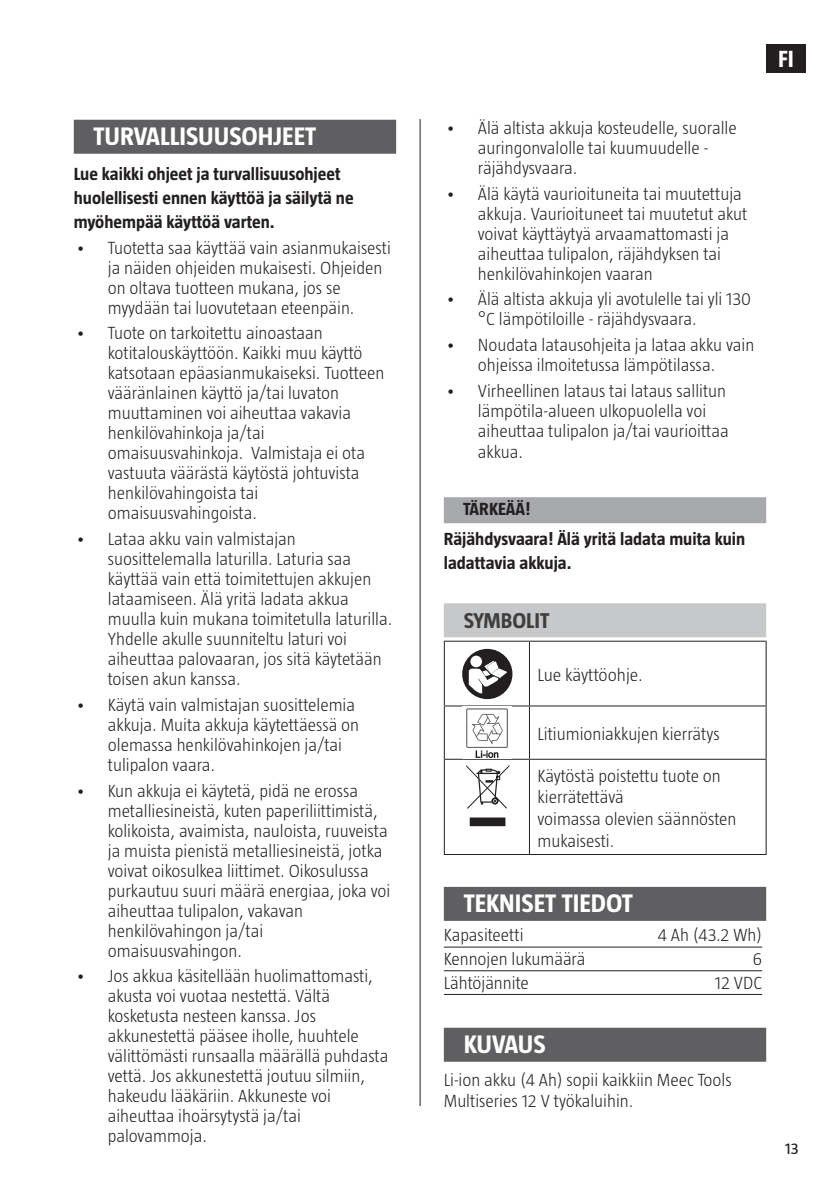
<style>
.page{position:relative;width:840px;height:1191px;background:#fff}
.page>*{position:absolute;margin:0;border:0;box-sizing:border-box;transform-origin:0 0}
.Rubrik{font:700 26px "Taz";color:#fff}
.t1{font:700 24px "Taz";color:#fff}
.Underrubrik{font:700 22px "Taz";color:#3e3e3f}
.Brödtext{font:300 18px/20px "Taz";color:#231f20}
.Brödtext__VARNING__O{font:700 18px/24px "Taz";color:#231f20}
.Enkel_tabell{font:300 18px "Taz";color:#231f20}
.VIKTIGT__FI{font:700 18px "Taz";color:#231f20}
.t2{font:16px "Taz";color:#231f20}
</style>
<div class="page">
<div style="left:765px;top:44px;width:39px;height:28px;background:#231f20"></div>
<hr style="left:419px;top:119px;width:1px;height:987px;background:#231f20">
<div style="left:443px;top:497px;width:322px;height:26px;background:#a8a9ad"></div>
<div style="left:443px;top:603px;width:322px;height:34px;background:#c7c8ca"></div>
<div style="left:443px;top:887px;width:322px;height:34px;background:#5f5f62"></div>
<hr style="left:443px;top:946px;width:318px;height:1px;background:#231f20">
<hr style="left:443px;top:970px;width:318px;height:1px;background:#231f20">
<hr style="left:443px;top:994px;width:318px;height:1px;background:#231f20">
<div style="left:443px;top:1027px;width:322px;height:34px;background:#5f5f62"></div>
<hr style="left:443px;top:640px;width:86px;height:1px;background:#231f20">
<hr style="left:529px;top:640px;width:237px;height:1px;background:#231f20">
<hr style="left:443px;top:641px;width:1px;height:64px;background:#231f20">
<hr style="left:528px;top:641px;width:1px;height:64px;background:#231f20">
<hr style="left:765px;top:641px;width:1px;height:64px;background:#231f20">
<hr style="left:443px;top:705px;width:86px;height:1px;background:#231f20">
<hr style="left:443px;top:706px;width:1px;height:52px;background:#231f20">
<hr style="left:529px;top:705px;width:237px;height:1px;background:#231f20">
<hr style="left:528px;top:706px;width:1px;height:52px;background:#231f20">
<hr style="left:765px;top:706px;width:1px;height:52px;background:#231f20">
<hr style="left:443px;top:758px;width:86px;height:1px;background:#231f20">
<hr style="left:443px;top:759px;width:1px;height:95px;background:#231f20">
<hr style="left:529px;top:758px;width:237px;height:1px;background:#231f20">
<hr style="left:528px;top:759px;width:1px;height:95px;background:#231f20">
<hr style="left:765px;top:759px;width:1px;height:95px;background:#231f20">
<hr style="left:443px;top:854px;width:86px;height:1px;background:#231f20">
<hr style="left:529px;top:854px;width:237px;height:1px;background:#231f20">
<div style="left:462px;top:649px;width:50px;height:50px;background:#231f20;border-radius:50%"></div>
<svg style="left:470px;top:655px;width:11px;height:12px"></svg>
<svg style="left:468px;top:660px;width:41px;height:34px"></svg>
<img style="left:466px;top:708px;width:42px;height:50px">
<svg style="left:466px;top:765px;width:43px;height:61px"></svg>
<div style="left:74px;top:120px;width:322px;height:34px;background:#5f5f62"></div>
<p class="Rubrik" style="left:94px;top:121px;width:224px">TURVALLISUUSOHJEET</p>
<p class="Brödtext__VARNING__O" style="left:74px;top:162px;width:281px">Lue kaikki ohjeet ja turvallisuusohjeet huolellisesti ennen käyttöä ja säilytä ne myöhempää käyttöä varten.</p>
<p class="Brödtext" style="left:108px;top:237px;width:284px;text-indent:-32px">• Tuotetta saa käyttää vain asianmukaisesti ja näiden ohjeiden mukaisesti. Ohjeiden on oltava tuotteen mukana, jos se myydään tai luovutetaan eteenpäin.</p>
<p class="Brödtext" style="left:108px;top:323px;width:278px;text-indent:-32px">• Tuote on tarkoitettu ainoastaan kotitalouskäyttöön. Kaikki muu käyttö katsotaan epäasianmukaiseksi. Tuotteen vääränlainen käyttö ja/tai luvaton muuttaminen voi aiheuttaa vakavia henkilövahinkoja ja/tai omaisuusvahinkoja. Valmistaja ei ota vastuuta väärästä käytöstä johtuvista henkilövahingoista tai omaisuusvahingoista.</p>
<p class="Brödtext" style="left:108px;top:529px;width:286px;text-indent:-32px">• Lataa akku vain valmistajan suosittelemalla laturilla. Laturia saa käyttää vain että toimitettujen akkujen lataamiseen. Älä yritä ladata akkua muulla kuin mukana toimitetulla laturilla.<br>Yhdelle akulle suunniteltu laturi voi aiheuttaa palovaaran, jos sitä käytetään toisen akun kanssa.</p>
<p class="Brödtext" style="left:108px;top:694px;width:253px;text-indent:-32px">• Käytä vain valmistajan suosittelemia akkuja. Muita akkuja käytettäessä on olemassa henkilövahinkojen ja/tai tulipalon vaara.</p>
<p class="Brödtext" style="left:108px;top:780px;width:284px;text-indent:-32px">• Kun akkuja ei käytetä, pidä ne erossa metalliesineistä, kuten paperiliittimistä, kolikoista, avaimista, nauloista, ruuveista ja muista pienistä metalliesineistä, jotka voivat oikosulkea liittimet. Oikosulussa purkautuu suuri määrä energiaa, joka voi aiheuttaa tulipalon, vakavan henkilövahingon ja/tai omaisuusvahingon.</p>
<p class="Brödtext" style="left:108px;top:966px;width:282px;text-indent:-32px">• Jos akkua käsitellään huolimattomasti, akusta voi vuotaa nestettä. Vältä kosketusta nesteen kanssa. Jos akkunestettä pääsee iholle, huuhtele välittömästi runsaalla määrällä puhdasta vettä. Jos akkunestettä joutuu silmiin, hakeudu lääkäriin. Akkuneste voi aiheuttaa ihoärsytystä ja/tai palovammoja.</p>
<h2 class="t1" style="left:777px;top:45px;width:18px">FI</h2>
<p class="Brödtext" style="left:477px;top:118px;width:260px;text-indent:-32px">• Älä altista akkuja kosteudelle, suoralle auringonvalolle tai kuumuudelle - räjähdysvaara.</p>
<p class="Brödtext" style="left:477px;top:183px;width:271px;text-indent:-32px">• Älä käytä vaurioituneita tai muutettuja akkuja. Vaurioituneet tai muutetut akut voivat käyttäytyä arvaamattomasti ja aiheuttaa tulipalon, räjähdyksen tai henkilövahinkojen vaaran</p>
<p class="Brödtext" style="left:477px;top:289px;width:274px;text-indent:-32px">• Älä altista akkuja yli avotulelle tai yli 130 °C lämpötiloille - räjähdysvaara.</p>
<p class="Brödtext" style="left:445px;top:335px;width:310px;text-align:center">• Noudata latausohjeita ja lataa akku vain ohjeissa ilmoitetussa lämpötilassa.</p>
<p class="Brödtext" style="left:477px;top:380px;width:252px;line-height:20.6px;text-indent:-32px">• Virheellinen lataus tai lataus sallitun lämpötila-alueen ulkopuolella voi aiheuttaa tulipalon ja/tai vaurioittaa akkua.</p>
<p class="VIKTIGT__FI" style="left:463px;top:499px;width:69px">TÄRKEÄÄ!</p>
<p class="Brödtext__VARNING__O" style="left:443px;top:527px;width:303px">Räjähdysvaara! Älä yritä ladata muita kuin ladattavia akkuja.</p>
<p class="Underrubrik" style="left:463px;top:608px;width:87px">SYMBOLIT</p>
<p class="Brödtext" style="left:537px;top:664px;width:107px">Lue käyttöohje.</p>
<p class="Brödtext" style="left:537px;top:723px;width:184px">Litiumioniakkujen kierrätys</p>
<p class="Brödtext" style="left:537px;top:764px;width:200px;line-height:21.6px">Käytöstä poistettu tuote on kierrätettävä<br>voimassa olevien säännösten mukaisesti.</p>
<p class="Rubrik" style="left:463px;top:888px;width:171px">TEKNISET TIEDOT</p>
<p class="Enkel_tabell" style="left:443px;top:925px;width:81px">Kapasiteetti</p>
<p class="Enkel_tabell" style="left:657px;top:925px;width:106px">4 Ah (43.2 Wh)</p>
<p class="Enkel_tabell" style="left:443px;top:948px;width:143px">Kennojen lukumäärä</p>
<p class="Enkel_tabell" style="left:752px;top:948px;width:11px">6</p>
<p class="Enkel_tabell" style="left:443px;top:972px;width:86px">Lähtöjännite</p>
<p class="Enkel_tabell" style="left:714px;top:972px;width:49px">12 VDC</p>
<p class="Rubrik" style="left:463px;top:1029px;width:83px">KUVAUS</p>
<p class="Brödtext" style="left:443px;top:1068px;width:289px;line-height:21.6px">Li-ion akku (4 Ah) sopii kaikkiin Meec Tools<br>Multiseries 12 V työkaluihin.</p>
<p class="t2" style="left:784px;top:1139px;width:15px">13</p>
</div>
